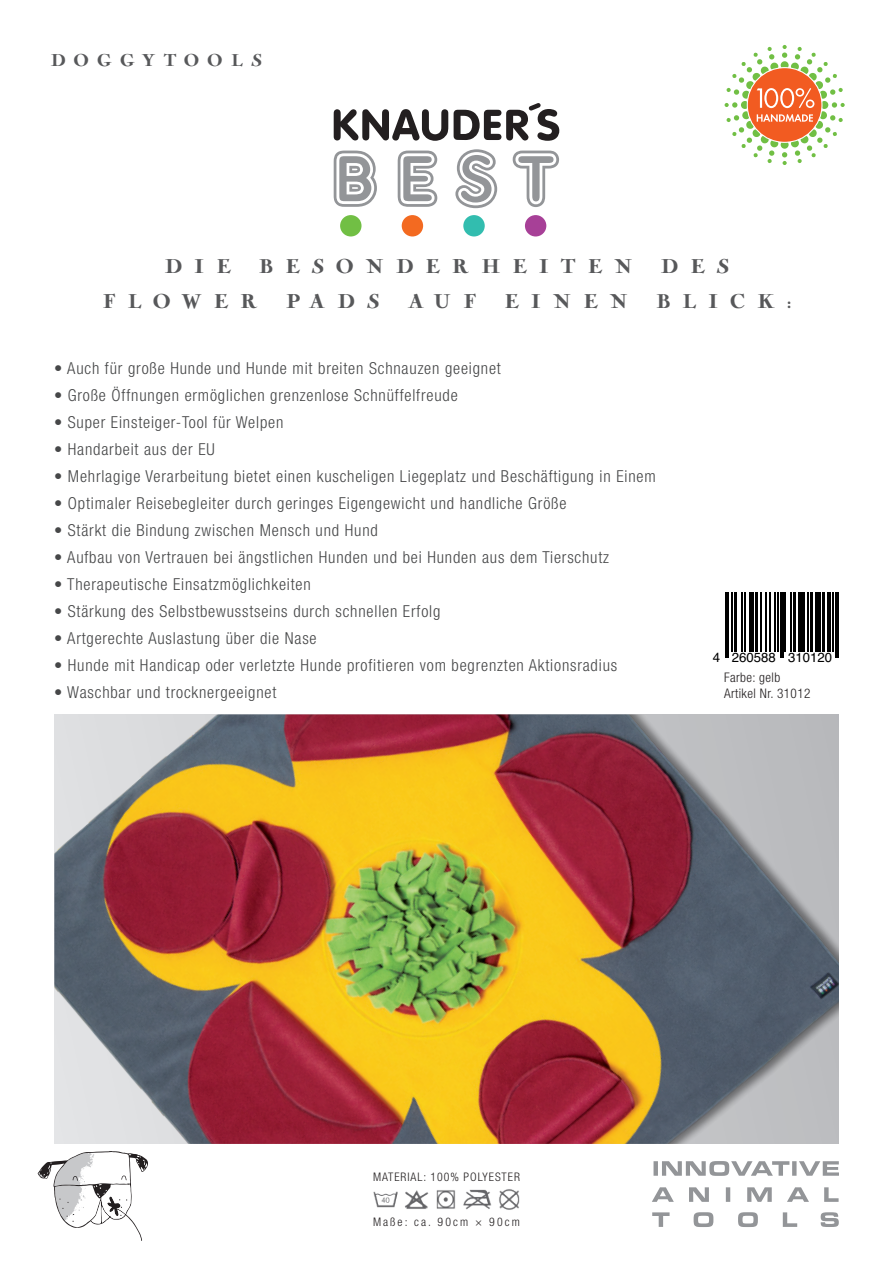
<style>
.page{position:relative;width:893px;height:1263px;background:#fff}
.page>*{position:absolute;margin:0;border:0;box-sizing:border-box;transform-origin:0 0}
.t1{font:900 21px "Navajo";letter-spacing:.6em;color:#57585a}
.t2{font:900 18px "Navajo";letter-spacing:.5em;color:#57585a}
.t3{font:300 condensed 16.5px "Helvetica Neue";letter-spacing:.05em;color:#464748}
.t4{font:300 condensed 13.2px "Helvetica Neue";letter-spacing:.03em;color:#231f20}
.t5{font:13.2px "Helvetica";color:#000}
.t6{font:300 condensed 11.85px "Helvetica Neue";letter-spacing:.08em;color:#231f20}
.t7{font:300 condensed 11.85px "Helvetica Neue";letter-spacing:.175em;color:#231f20}
</style>
<div class="page">
<svg style="left:652px;top:1212px;width:187px;height:15px"></svg>
<svg style="left:652px;top:1187px;width:187px;height:15px"></svg>
<svg style="left:653px;top:1161px;width:186px;height:15px"></svg>
<svg style="left:725px;top:45px;width:120px;height:120px"></svg>
<div style="left:525px;top:215px;width:21px;height:21px;background:#a74097;border-radius:50%"></div>
<div style="left:463px;top:215px;width:22px;height:21px;background:#32bdaf;border-radius:50%"></div>
<div style="left:402px;top:215px;width:21px;height:21px;background:#f36a21;border-radius:50%"></div>
<div style="left:340px;top:215px;width:21px;height:21px;background:#71bf44;border-radius:50%"></div>
<svg style="left:334px;top:149px;width:225px;height:59px"></svg>
<svg style="left:334px;top:103px;width:225px;height:38px"></svg>
<img style="left:373px;top:1189px;width:147px;height:21px">
<svg style="left:726px;top:592px;width:112px;height:66px"></svg>
<hr style="left:725px;top:592px;width:1px;height:60px;background:#000">
<hr style="left:727px;top:592px;width:1px;height:60px;background:#000">
<hr style="left:731px;top:592px;width:1px;height:60px;background:#000">
<hr style="left:734px;top:592px;width:3px;height:60px;background:#000">
<hr style="left:742px;top:592px;width:1px;height:60px;background:#000">
<hr style="left:744px;top:592px;width:1px;height:60px;background:#000">
<hr style="left:749px;top:592px;width:2px;height:60px;background:#000">
<hr style="left:752px;top:592px;width:2px;height:60px;background:#000">
<hr style="left:755px;top:592px;width:2px;height:60px;background:#000">
<hr style="left:761px;top:592px;width:1px;height:60px;background:#000">
<hr style="left:766px;top:592px;width:1px;height:60px;background:#000">
<hr style="left:769px;top:592px;width:1px;height:60px;background:#000">
<hr style="left:774px;top:592px;width:1px;height:60px;background:#000">
<hr style="left:778px;top:592px;width:1px;height:60px;background:#000">
<hr style="left:780px;top:592px;width:1px;height:60px;background:#000">
<hr style="left:782px;top:592px;width:2px;height:60px;background:#000">
<hr style="left:785px;top:592px;width:1px;height:60px;background:#000">
<hr style="left:791px;top:592px;width:1px;height:60px;background:#000">
<hr style="left:793px;top:592px;width:3px;height:60px;background:#000">
<hr style="left:798px;top:592px;width:2px;height:60px;background:#000">
<hr style="left:802px;top:592px;width:3px;height:60px;background:#000">
<hr style="left:808px;top:592px;width:1px;height:60px;background:#000">
<hr style="left:810px;top:592px;width:2px;height:60px;background:#000">
<hr style="left:815px;top:592px;width:2px;height:60px;background:#000">
<hr style="left:818px;top:592px;width:3px;height:60px;background:#000">
<hr style="left:822px;top:592px;width:2px;height:60px;background:#000">
<hr style="left:827px;top:592px;width:3px;height:60px;background:#000">
<hr style="left:833px;top:592px;width:1px;height:60px;background:#000">
<hr style="left:835px;top:592px;width:1px;height:60px;background:#000">
<hr style="left:838px;top:592px;width:1px;height:60px;background:#000">
<svg style="left:725px;top:652px;width:3px;height:6px"></svg>
<svg style="left:780px;top:652px;width:4px;height:6px"></svg>
<svg style="left:835px;top:652px;width:4px;height:6px"></svg>
<svg style="left:38px;top:1151px;width:110px;height:90px"></svg>
<img style="left:54px;top:714px;width:785px;height:430px">
<p class="t2" style="left:50px;top:50px;width:213px">DOGGYTOOLS</p>
<p class="t1" style="left:164px;top:255px;width:67px">DIE</p>
<p class="t1" style="left:259px;top:255px;width:374px">BESONDERHEITEN</p>
<p class="t1" style="left:660px;top:255px;width:69px">DES</p>
<p class="t1" style="left:102px;top:289px;width:156px">FLOWER</p>
<p class="t1" style="left:286px;top:289px;width:94px">PADS</p>
<p class="t1" style="left:407px;top:289px;width:69px">AUF</p>
<p class="t1" style="left:504px;top:289px;width:124px">EINEN</p>
<p class="t1" style="left:656px;top:289px;width:136px">BLICK:</p>
<p class="t3" style="left:54px;top:358px;width:448px">• Auch für große Hunde und Hunde mit breiten Schnauzen geeignet</p>
<p class="t3" style="left:54px;top:385px;width:405px">• Große Öffnungen ermöglichen grenzenlose Schnüffelfreude</p>
<p class="t3" style="left:54px;top:412px;width:231px">• Super Einsteiger-Tool für Welpen</p>
<p class="t3" style="left:54px;top:439px;width:162px">• Handarbeit aus der EU</p>
<p class="t3" style="left:54px;top:466px;width:603px">• Mehrlagige Verarbeitung bietet einen kuscheligen Liegeplatz und Beschäftigung in Einem</p>
<p class="t3" style="left:54px;top:493px;width:514px">• Optimaler Reisebegleiter durch geringes Eigengewicht und handliche Größe</p>
<p class="t3" style="left:54px;top:520px;width:325px">• Stärkt die Bindung zwischen Mensch und Hund</p>
<p class="t3" style="left:54px;top:547px;width:557px">• Aufbau von Vertrauen bei ängstlichen Hunden und bei Hunden aus dem Tierschutz</p>
<p class="t3" style="left:54px;top:574px;width:258px">• Therapeutische Einsatzmöglichkeiten</p>
<p class="t3" style="left:54px;top:601px;width:388px">• Stärkung des Selbstbewusstseins durch schnellen Erfolg</p>
<p class="t3" style="left:54px;top:628px;width:264px">• Artgerechte Auslastung über die Nase</p>
<p class="t3" style="left:54px;top:655px;width:565px">• Hunde mit Handicap oder verletzte Hunde profitieren vom begrenzten Aktionsradius</p>
<p class="t3" style="left:54px;top:682px;width:224px">• Waschbar und trocknergeeignet</p>
<p class="t5" style="left:713px;top:648px;width:121px">4 260588 310120</p>
<p class="t4" style="left:724px;top:670px;width:58px">Farbe: gelb</p>
<p class="t4" style="left:724px;top:685px;width:88px">Artikel Nr. 31012</p>
<p class="t6" style="left:373px;top:1170px;width:148px">MATERIAL: 100% POLYESTER</p>
<p class="t7" style="left:373px;top:1215px;width:148px">Maße: ca. 90cm × 90cm</p>
</div>
